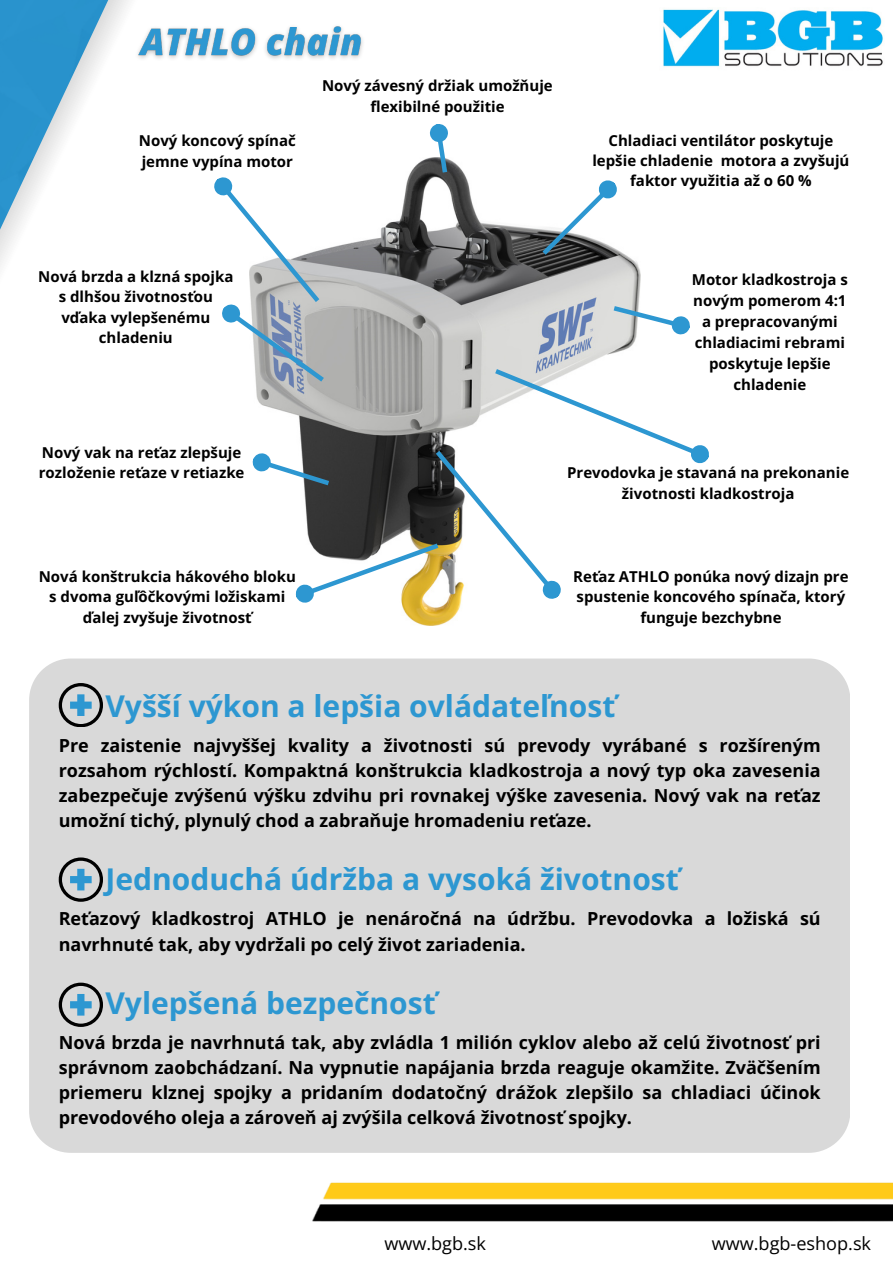
<style>
.page{position:relative;width:893px;height:1264px;background:#fff}
.page>*{position:absolute;margin:0;border:0;box-sizing:border-box;transform-origin:0 0}
.t1{font:700 30px "Open Sans";color:#2d97d1}
.t2{font:18.15px "Open Sans";color:#000}
.t3{font:700 18px/25px "Open Sans";color:#000;text-align:justify}
.t4{font:700 15px/20.2px "Open Sans";color:#000;text-align:center}
</style>
<div class="page">
<img style="left:312px;top:1182px;width:580px;height:40px">
<img style="left:0;top:0;width:129px;height:267px">
<img style="left:663px;top:9px;width:220px;height:58px">
<div style="left:29px;top:658px;width:820px;height:494px;background:#d9d9d9"></div>
<img style="left:403px;top:608px;width:57px;height:18px">
<svg style="left:60px;top:984px;width:41px;height:41px"></svg>
<div style="left:59px;top:982px;width:44px;height:44px;border:3px solid #000;border-radius:50%"></div>
<svg style="left:70px;top:993px;width:22px;height:22px"></svg>
<svg style="left:60px;top:684px;width:41px;height:41px"></svg>
<div style="left:59px;top:683px;width:44px;height:44px;border:3px solid #000;border-radius:50%"></div>
<svg style="left:70px;top:694px;width:22px;height:22px"></svg>
<svg style="left:60px;top:859px;width:41px;height:41px"></svg>
<div style="left:59px;top:857px;width:44px;height:44px;border:3px solid #000;border-radius:50%"></div>
<svg style="left:70px;top:868px;width:22px;height:22px"></svg>
<svg style="left:214px;top:124px;width:495px;height:484px"></svg>
<img style="left:138px;top:26px;width:225px;height:33px">
<p class="t4" style="left:139px;top:130px;width:158px;line-height:21px;text-align:left">Nový koncový spínač jemne vypína motor</p>
<p class="t4" style="left:322px;top:74px;width:232px;line-height:21px">Nový závesný držiak umožňuje flexibilné použitie</p>
<p class="t4" style="left:592px;top:130px;width:258px">Chladiaci ventilátor poskytuje lepšie chladenie motora a zvyšujú faktor využitia až o 60 %</p>
<h2 class="t4" style="left:38px;top:266px;width:197px">Nová brzda a klzná spojka s dlhšou životnosťou vďaka vylepšenému chladeniu</h2>
<h3 class="t4" style="left:39px;top:441px;width:207px;text-align:left">Nový vak na reťaz zlepšuje rozloženie reťaze v retiazke</h3>
<h2 class="t4" style="left:39px;top:566px;width:258px">Nová konštrukcia hákového bloku s dvoma guľôčkovými ložiskami ďalej zvyšuje životnosť</h2>
<h2 class="t4" style="left:691px;top:269px;width:157px;line-height:21px">Motor kladkostroja s novým pomerom 4:1 a prepracovanými chladiacimi rebrami poskytuje lepšie chladenie</h2>
<h3 class="t4" style="left:567px;top:461px;width:283px;line-height:21px">Prevodovka je stavaná na prekonanie životnosti kladkostroja</h3>
<h3 class="t4" style="left:573px;top:566px;width:277px">Reťaz ATHLO ponúka nový dizajn pre spustenie koncového spínača, ktorý funguje bezchybne</h3>
<p class="t1" style="left:105px;top:684px;width:511px">Vyšší výkon a lepšia ovládateľnosť</p>
<p class="t3" style="left:59px;top:732px;width:763px">Pre zaistenie najvyššej kvality a životnosti sú prevody vyrábané s rozšíreným rozsahom rýchlostí. Kompaktná konštrukcia kladkostroja a nový typ oka zavesenia zabezpečuje zvýšenú výšku zdvihu pri rovnakej výške zavesenia. Nový vak na reťaz umožní tichý, plynulý chod a zabraňuje hromadeniu reťaze.</p>
<p class="t1" style="left:105px;top:858px;width:575px">Jednoduchá údržba a vysoká životnosť</p>
<p class="t3" style="left:59px;top:905px;width:763px">Reťazový kladkostroj ATHLO je nenáročná na údržbu. Prevodovka a ložiská sú navrhnuté tak, aby vydržali po celý život zariadenia.</p>
<p class="t1" style="left:105px;top:981px;width:332px">Vylepšená bezpečnosť</p>
<p class="t3" style="left:59px;top:1029px;width:763px">Nová brzda je navrhnutá tak, aby zvládla 1 milión cyklov alebo až celú životnosť pri správnom zaobchádzaní. Na vypnutie napájania brzda reaguje okamžite. Zväčšením priemeru klznej spojky a pridaním dodatočný drážok zlepšilo sa chladiaci účinok prevodového oleja a zároveň aj zvýšila celková životnosť spojky.</p>
<p class="t2" style="left:384px;top:1230px;width:103px">www.bgb.sk</p>
<p class="t2" style="left:711px;top:1230px;width:161px">www.bgb-eshop.sk</p>
</div>
